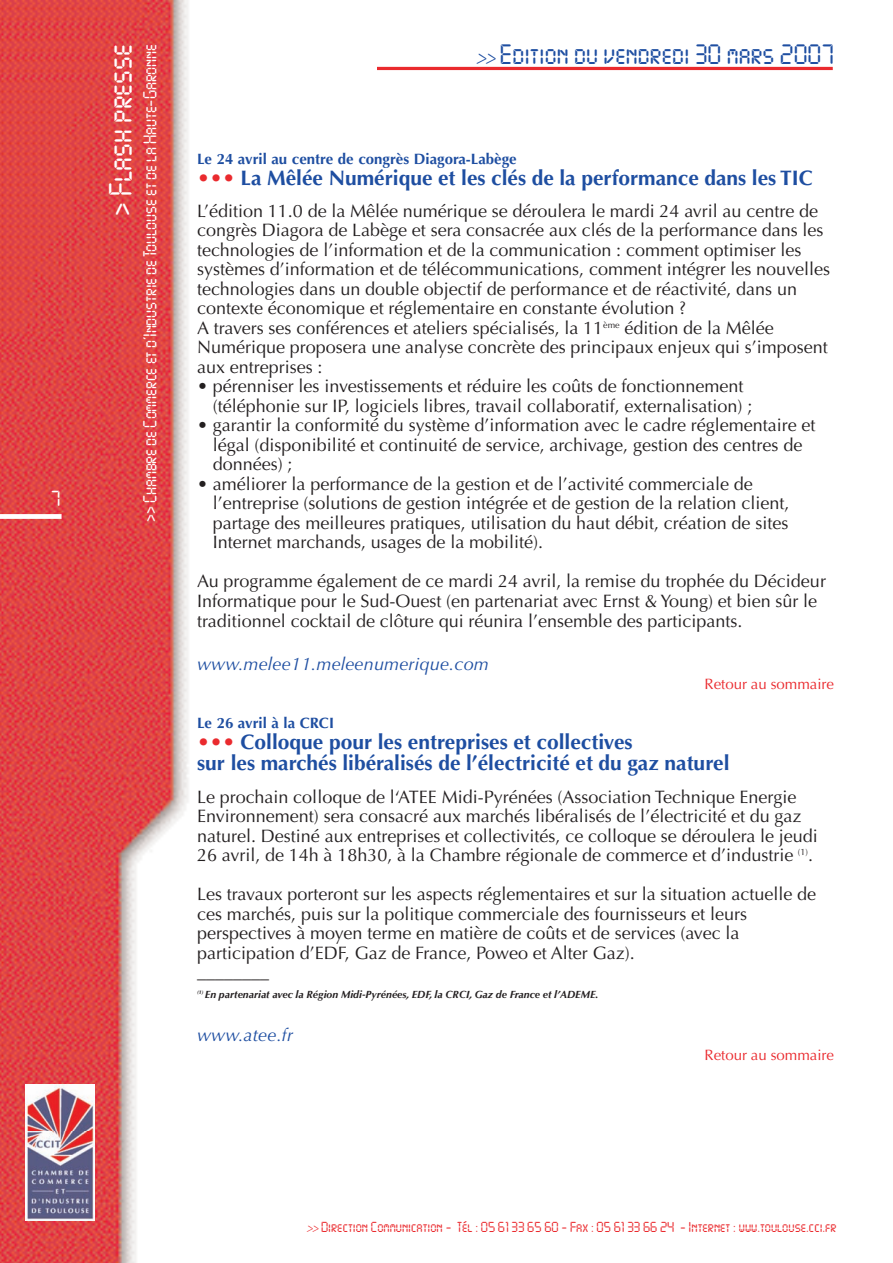
<style>
.page{position:relative;width:893px;height:1263px;background:#fff}
.page>*{position:absolute;margin:0;border:0;box-sizing:border-box;transform-origin:0 0}
.t1{font:28.5px "Digital ICG";color:#fff}
.t2{font:24.6px "Digital ICG";color:#1e4ea1}
.t3{font:700 21px/21px "Optima";color:#1e4ea1}
.t4{font:19.2px "Digital ICG";color:#fff}
.t5{font:18px/19.5px "Optima";color:#231f20}
.t6{font:italic 18px "Optima";letter-spacing:.01em;color:#1e4ea1}
.t7{font:16.5px "Digital ICG";letter-spacing:-.01em;color:#fff}
.t8{font:700 15px "Optima";color:#1e4ea1}
.t9{font:15px "Optima";color:#ea2a2e}
.t10{font:12.75px "Digital ICG";color:#ea2a2e}
.t11{font:italic 700 10.5px "Optima";color:#231f20}
.s1{font-family:"Univers";font-weight:300;font-style:italic;font-stretch:condensed;font-size:20.7px}
.s2{color:#ea2a2e}
.s3{font-family:"Univers";font-weight:300;font-style:italic;font-stretch:condensed}
</style>
<div class="page">
<hr style="left:377px;top:67px;width:456px;height:3px;background:#ea2a2e">
<img style="left:0;top:0;width:188px;height:1263px">
<div style="left:0;top:514px;width:62px;height:5px;background:#fff"></div>
<img style="left:25px;top:1084px;width:70px;height:47px">
<img style="left:25px;top:1131px;width:70px;height:89px">
<p class="t4" style="left:51px;top:488px;width:11px">7</p>
<h1 class="t1" style="left:105px;top:216px;width:173px;rotate:-90deg">&gt; Flash presse</h1>
<p class="t7" style="left:141px;top:522px;width:479px;rotate:-90deg">&gt;&gt; Chambre de Commerce et d’Industrie de Toulouse et de la Haute-Garonne</p>
<h2 class="t2" style="left:477px;top:41px;width:359px"><span class="s1">&gt;&gt;</span> Edition du vendredi 30 mars 2007</h2>
<p class="t8" style="left:197px;top:152px;width:321px">Le 24 avril au centre de congrès Diagora-Labège</p>
<p class="t3" style="left:197px;top:169px;width:617px"><span class="s2">•••</span> La Mêlée Numérique et les clés de la performance dans les TIC</p>
<p class="t5" style="left:197px;top:203px;width:634px">L’édition 11.0 de la Mêlée numérique se déroulera le mardi 24 avril au centre de congrès Diagora de Labège et sera consacrée aux clés de la performance dans les technologies de l’information et de la communication : comment optimiser les systèmes d’information et de télécommunications, comment intégrer les nouvelles technologies dans un double objectif de performance et de réactivité, dans un contexte économique et réglementaire en constante évolution ?<br>A travers ses conférences et ateliers spécialisés, la 11<sup>ème</sup> édition de la Mêlée Numérique proposera une analyse concrète des principaux enjeux qui s’imposent aux entreprises :</p>
<p class="t5" style="left:213px;top:378px;width:541px;text-indent:-16px">• pérenniser les investissements et réduire les coûts de fonctionnement (téléphonie sur IP, logiciels libres, travail collaboratif, externalisation) ;</p>
<p class="t5" style="left:213px;top:417px;width:604px;text-indent:-16px">• garantir la conformité du système d’information avec le cadre réglementaire et légal (disponibilité et continuité de service, archivage, gestion des centres de données) ;</p>
<p class="t5" style="left:213px;top:476px;width:578px;text-indent:-16px">• améliorer la performance de la gestion et de l’activité commerciale de l’entreprise (solutions de gestion intégrée et de gestion de la relation client, partage des meilleures pratiques, utilisation du haut débit, création de sites Internet marchands, usages de la mobilité).</p>
<p class="t5" style="left:197px;top:573px;width:630px">Au programme également de ce mardi 24 avril, la remise du trophée du Décideur<br>Informatique pour le Sud-Ouest (en partenariat avec Ernst &amp; Young) et bien sûr le traditionnel cocktail de clôture qui réunira l’ensemble des participants.</p>
<p class="t6" style="left:197px;top:656px;width:293px">www.melee11.meleenumerique.com</p>
<p class="t9" style="left:704px;top:678px;width:131px">Retour au sommaire</p>
<p class="t8" style="left:197px;top:717px;width:138px">Le 26 avril à la CRCI</p>
<p class="t3" style="left:197px;top:734px;width:534px"><span class="s2">•••</span> Colloque pour les entreprises et collectives<br>sur les marchés libéralisés de l’électricité et du gaz naturel</p>
<p class="t5" style="left:197px;top:788px;width:622px">Le prochain colloque de l‘ATEE Midi-Pyrénées (Association Technique Energie Environnement) sera consacré aux marchés libéralisés de l’électricité et du gaz naturel. Destiné aux entreprises et collectivités, ce colloque se déroulera le jeudi 26 avril, de 14h à 18h30, à la Chambre régionale de commerce et d’industrie <sup>(1)</sup>.</p>
<p class="t5" style="left:197px;top:886px;width:620px">Les travaux porteront sur les aspects réglementaires et sur la situation actuelle de ces marchés, puis sur la politique commerciale des fournisseurs et leurs perspectives à moyen terme en matière de coûts et de services (avec la participation d’EDF, Gaz de France, Poweo et Alter Gaz).<br>________</p>
<p class="t11" style="left:197px;top:990px;width:403px"><sup>(1)</sup> En partenariat avec la Région Midi-Pyrénées, EDF, la CRCI, Gaz de France et l’ADEME.</p>
<p class="t6" style="left:197px;top:1027px;width:97px">www.atee.fr</p>
<p class="t9" style="left:704px;top:1049px;width:131px">Retour au sommaire</p>
<p class="t10" style="left:307px;top:1220px;width:531px"><span class="s3">&gt;&gt;</span> Direction Communication - Tél : 05 61 33 65 60 - Fax : 05 61 33 66 24 - Internet : www.toulouse.cci.fr</p>
</div>
